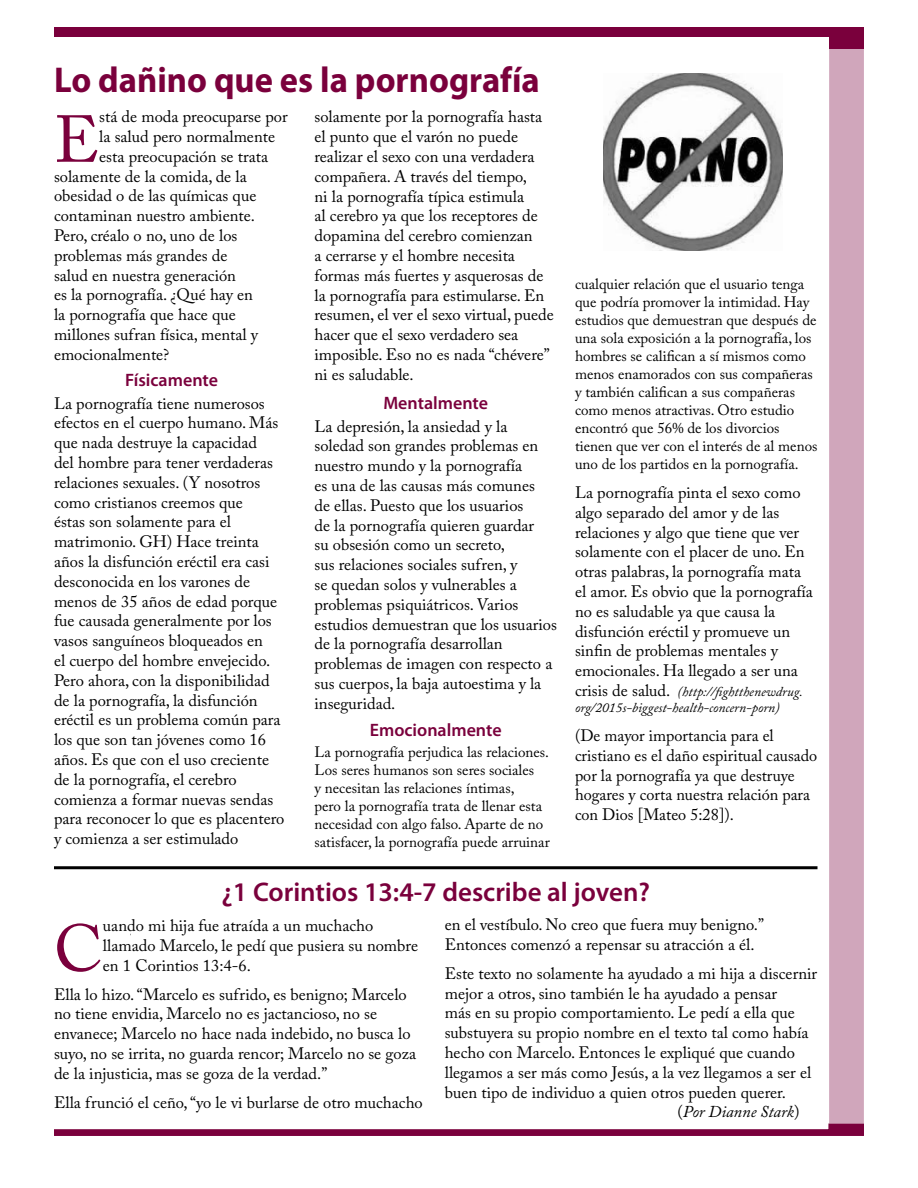
<style>
.page{position:relative;width:918px;height:1188px;background:#fff}
.page>*{position:absolute;margin:0;border:0;box-sizing:border-box;transform-origin:0 0}
.t1{font:65.7px "Adobe Caslon Pro";color:#7a003c}
.t2{font:700 36px "Myriad Pro";color:#7a003c;scale:.96 1}
.t3{font:600 27px "Myriad Pro";color:#7a003c}
.t4{font:600 18px "Myriad Pro";color:#7a003c}
.t5{font:16.5px/19.8px "Adobe Caslon Pro";color:#000}
.t6{font:italic 16.5px "Adobe Caslon Pro";color:#000}
.t7{font:15px/18px "Adobe Caslon Pro";color:#000}
.t8{font:italic 13.5px/16.2px "Adobe Caslon Pro";color:#000}
.s1{font-style:normal;font-size:16.5px}
.s2{font-style:normal}
</style>
<div class="page">
<div style="left:829px;top:48px;width:35px;height:1075px;background:#d0a6bb"></div>
<div style="left:54px;top:27px;width:810px;height:10px;background:#7a003c"></div>
<div style="left:829px;top:37px;width:35px;height:12px;background:#7a003c"></div>
<svg style="left:54px;top:1123px;width:810px;height:13px"></svg>
<img style="left:603px;top:73px;width:179px;height:178px">
<hr style="left:54px;top:866px;width:764px;height:3px;background:#000">
<h2 class="t2" style="left:54px;top:56px;width:508px">Lo dañino que es la pornografía</h2>
<h1 class="t1" style="left:54px;top:101px;width:47px">E</h1>
<p class="t5" style="left:99px;top:107px;width:190px">stá de moda preocuparse por</p>
<p class="t5" style="left:315px;top:107px;width:241px">solamente por la pornografía hasta el punto que el varón no puede realizar el sexo con una verdadera compañera. A través del tiempo,<br>ni la pornografía típica estimula<br>al cerebro ya que los receptores de dopamina del cerebro comienzan<br>a cerrarse y el hombre necesita formas más fuertes y asquerosas de la pornografía para estimularse. En resumen, el ver el sexo virtual, puede hacer que el sexo verdadero sea imposible. Eso no es nada “chévere” ni es saludable.</p>
<p class="t4" style="left:383px;top:391px;width:106px">Mentalmente</p>
<p class="t5" style="left:315px;top:416px;width:244px">La depresión, la ansiedad y la soledad son grandes problemas en nuestro mundo y la pornografía<br>es una de las causas más comunes<br>de ellas. Puesto que los usuarios<br>de la pornografía quieren guardar<br>su obsesión como un secreto,<br>sus relaciones sociales sufren, y<br>se quedan solos y vulnerables a problemas psiquiátricos. Varios estudios demuestran que los usuarios de la pornografía desarrollan problemas de imagen con respecto a sus cuerpos, la baja autoestima y la inseguridad.</p>
<p class="t4" style="left:370px;top:719px;width:133px">Emocionalmente</p>
<p class="t7" style="left:315px;top:743px;width:237px">La pornografía perjudica las relaciones.<br>Los seres humanos son seres sociales<br>y necesitan las relaciones íntimas,<br>pero la pornografía trata de llenar esta necesidad con algo falso. Aparte de no satisfacer, la pornografía puede arruinar</p>
<p class="t5" style="left:99px;top:126px;width:177px">la salud pero normalmente</p>
<p class="t5" style="left:99px;top:146px;width:170px">esta preocupación se trata</p>
<p class="t5" style="left:54px;top:166px;width:194px">solamente de la comida, de la</p>
<p class="t5" style="left:54px;top:186px;width:204px">obesidad o de las químicas que</p>
<p class="t5" style="left:54px;top:206px;width:202px">contaminan nuestro ambiente.</p>
<p class="t5" style="left:54px;top:225px;width:185px">Pero, créalo o no, uno de los</p>
<p class="t5" style="left:54px;top:245px;width:175px">problemas más grandes de</p>
<p class="t5" style="left:54px;top:265px;width:184px">salud en nuestra generación</p>
<p class="t5" style="left:54px;top:285px;width:201px">es la pornografía. ¿Qué hay en</p>
<p class="t5" style="left:54px;top:305px;width:183px">la pornografía que hace que</p>
<p class="t5" style="left:54px;top:324px;width:206px">millones sufran física, mental y</p>
<p class="t5" style="left:54px;top:344px;width:117px">emocionalmente?</p>
<p class="t4" style="left:125px;top:368px;width:94px">Físicamente</p>
<p class="t5" style="left:54px;top:393px;width:232px">La pornografía tiene numerosos efectos en el cuerpo humano. Más que nada destruye la capacidad<br>del hombre para tener verdaderas relaciones sexuales. (Y nosotros como cristianos creemos que<br>éstas son solamente para el matrimonio. GH) Hace treinta años la disfunción eréctil era casi desconocida en los varones de menos de 35 años de edad porque fue causada generalmente por los vasos sanguíneos bloqueados en<br>el cuerpo del hombre envejecido.<br>Pero ahora, con la disponibilidad de la pornografía, la disfunción eréctil es un problema común para los que son tan jóvenes como 16 años. Es que con el uso creciente de la pornografía, el cerebro comienza a formar nuevas sendas para reconocer lo que es placentero y comienza a ser estimulado</p>
<p class="t7" style="left:575px;top:275px;width:244px">cualquier relación que el usuario tenga que podría promover la intimidad. Hay estudios que demuestran que después de una sola exposición a la pornografía, los hombres se califican a sí mismos como menos enamorados con sus compañeras y también califican a sus compañeras como menos atractivas. Otro estudio encontró que 56% de los divorcios tienen que ver con el interés de al menos uno de los partidos en la pornografía.</p>
<p class="t5" style="left:575px;top:482px;width:239px">La pornografía pinta el sexo como algo separado del amor y de las relaciones y algo que tiene que ver solamente con el placer de uno. En otras palabras, la pornografía mata el amor. Es obvio que la pornografía no es saludable ya que causa la disfunción eréctil y promueve un sinfin de problemas mentales y emocionales. Ha llegado a ser una</p>
<p class="t8" style="left:575px;top:683px;width:229px"><span class="s1">crisis de salud.</span> (http://fightthenewdrug. org/2015s-biggest-health-concern-porn)</p>
<p class="t5" style="left:575px;top:725px;width:244px">(De mayor importancia para el cristiano es el daño espiritual causado por la pornografía ya que destruye hogares y corta nuestra relación para con Dios [Mateo 5:28]).</p>
<h3 class="t3" style="left:221px;top:875px;width:430px">¿1 Corintios 13:4-7 describe al joven?</h3>
<p class="t5" style="left:445px;top:915px;width:321px">en el vestíbulo. No creo que fuera muy benigno.”<br>Entonces comenzó a repensar su atracción a él.</p>
<p class="t5" style="left:445px;top:963px;width:374px">Este texto no solamente ha ayudado a mi hija a discernir</p>
<p class="t5" style="left:445px;top:983px;width:334px">mejor a otros, sino también le ha ayudado a pensar</p>
<p class="t5" style="left:445px;top:1003px;width:352px">más en su propio comportamiento. Le pedí a ella que</p>
<p class="t5" style="left:445px;top:1023px;width:365px">substuyera su propio nombre en el texto tal como había</p>
<p class="t5" style="left:445px;top:1042px;width:352px">hecho con Marcelo. Entonces le expliqué que cuando</p>
<p class="t5" style="left:445px;top:1062px;width:368px">llegamos a ser más como Jesús, a la vez llegamos a ser el</p>
<p class="t5" style="left:445px;top:1082px;width:343px">buen tipo de individuo a quien otros pueden querer.</p>
<p class="t6" style="left:678px;top:1102px;width:123px"><span class="s2">(</span>Por Dianne Stark<span class="s2">)</span></p>
<h1 class="t1" style="left:54px;top:910px;width:50px">C</h1>
<p class="t5" style="left:103px;top:916px;width:317px">uando mi hija fue atraída a un muchacho llamado Marcelo, le pedí que pusiera su nombre en 1 Corintios 13:4-6.</p>
<p class="t5" style="left:54px;top:984px;width:364px">Ella lo hizo. “Marcelo es sufrido, es benigno; Marcelo no tiene envidia, Marcelo no es jactancioso, no se envanece; Marcelo no hace nada indebido, no busca lo suyo, no se irrita, no guarda rencor; Marcelo no se goza de la injusticia, mas se goza de la verdad.”</p>
<p class="t5" style="left:54px;top:1092px;width:370px">Ella frunció el ceño, “yo le vi burlarse de otro muchacho</p>
</div>
